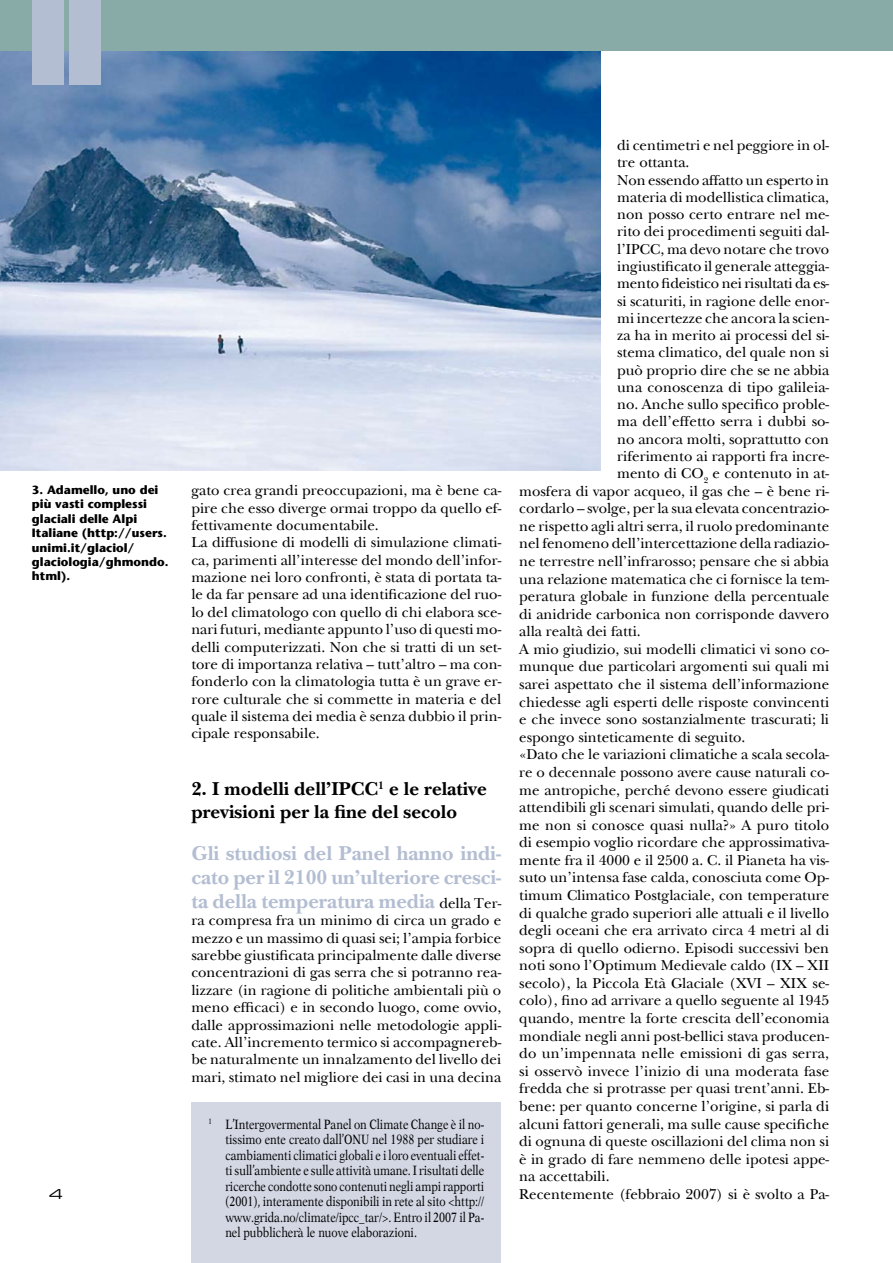
<style>
.page{position:relative;width:893px;height:1263px;background:#fff}
.page>*{position:absolute;margin:0;border:0;box-sizing:border-box;transform-origin:0 0}
.t1{font:700 21px/24.3px "New Baskerville";color:#b4bed2;text-align:justify}
.t2{font:700 19.5px/22.5px "New Baskerville";color:#000}
.t3{font:15px/17.4px "New Baskerville";color:#000}
.t4{font:13.5px/15.6px "New Aster";color:#000;text-align:justify;scale:.8 1}
.t5{font:700 12px/14.4px "Stone Sans";color:#000}
.s1{font-weight:400;font-size:15px;color:#000}
</style>
<div class="page">
<img style="left:0;top:51px;width:600px;height:420px">
<div style="left:0;top:0;width:893px;height:51px;background:#89aba7"></div>
<div style="left:32px;top:0;width:32px;height:85px;background:#b4bed2"></div>
<div style="left:69px;top:0;width:32px;height:85px;background:#b4bed2"></div>
<div style="left:191px;top:1102px;width:310px;height:161px;background:#d3d7e3"></div>
<p class="t5" style="left:32px;top:482px;width:138px">3. Adamello, uno dei più vasti complessi glaciali delle Alpi<br>Italiane (http://users. unimi.it/glaciol/ glaciologia/ghmondo. html).</p>
<p class="t3" style="left:191px;top:482px;width:311px">gato crea grandi preoccupazioni, ma è bene ca&shy;pire che esso diverge ormai troppo da quello ef&shy;fettivamente documentabile.<br>La diffusione di modelli di simulazione climati&shy;ca, parimenti all’interesse del mondo dell’infor&shy;mazione nei loro confronti, è stata di portata ta&shy;le da far pensare ad una identificazione del ruo&shy;lo del climatologo con quello di chi elabora sce&shy;nari futuri, mediante appunto l’uso di questi mo&shy;delli computerizzati. Non che si tratti di un set&shy;tore di importanza relativa – tutt’altro – ma con&shy;fonderlo con la climatologia tutta è un grave er&shy;rore culturale che si commette in materia e del quale il sistema dei media è senza dubbio il prin&shy;cipale responsabile.</p>
<h2 class="t2" style="left:191px;top:778px;width:297px">2. I modelli dell’IPCC<sup>1</sup> e le relative previsioni per la fine del secolo</h2>
<h1 class="t1" style="left:191px;top:841px;width:311px">Gli studiosi del Panel hanno indi&shy;cato per il 2100 un’ulteriore cresci&shy;ta della temperatura media <span class="s1">della Ter-</span></h1>
<p class="t3" style="left:191px;top:912px;width:311px;text-align:justify">ra compresa fra un minimo di circa un grado e mezzo e un massimo di quasi sei; l’ampia forbice sarebbe giustificata principalmente dalle diverse concentrazioni di gas serra che si potranno rea&shy;lizzare (in ragione di politiche ambientali più o meno efficaci) e in secondo luogo, come ovvio, dalle approssimazioni nelle metodologie appli&shy;cate. All’incremento termico si accompagnereb&shy;be naturalmente un innalzamento del livello dei mari, stimato nel migliore dei casi in una decina</p>
<p class="t4" style="left:225px;top:1116px;width:325px;text-indent:-17px"><sup>1</sup> L’Intergovermental Panel on Climate Change è il no&shy;tissimo ente creato dall’ONU nel 1988 per studiare i cambiamenti climatici globali e i loro eventuali effet&shy;ti sull’ambiente e sulle attività umane. I risultati delle ricerche condotte sono contenuti negli ampi rapporti (2001), interamente disponibili in rete al sito &lt;http:// www.grida.no/climate/ipcc_tar/&gt;. Entro il 2007 il Pa&shy;nel pubblicherà le nuove elaborazioni.</p>
<p class="t3" style="left:617px;top:137px;width:214px">di centimetri e nel peggiore in ol-</p>
<p class="t3" style="left:617px;top:154px;width:74px">tre ottanta.</p>
<p class="t3" style="left:617px;top:171px;width:214px">Non essendo affatto un esperto in</p>
<p class="t3" style="left:617px;top:188px;width:214px">materia di modellistica climatica,</p>
<p class="t3" style="left:617px;top:206px;width:214px">non posso certo entrare nel me-</p>
<p class="t3" style="left:617px;top:223px;width:214px">rito dei procedimenti seguiti dal-</p>
<p class="t3" style="left:617px;top:240px;width:214px">l’IPCC, ma devo notare che trovo</p>
<p class="t3" style="left:617px;top:257px;width:214px">ingiustificato il generale atteggia-</p>
<p class="t3" style="left:617px;top:275px;width:214px">mento fideistico nei risultati da es-</p>
<p class="t3" style="left:617px;top:292px;width:214px">si scaturiti, in ragione delle enor-</p>
<p class="t3" style="left:617px;top:309px;width:214px">mi incertezze che ancora la scien-</p>
<p class="t3" style="left:617px;top:326px;width:214px">za ha in merito ai processi del si-</p>
<p class="t3" style="left:617px;top:344px;width:214px">stema climatico, del quale non si</p>
<p class="t3" style="left:617px;top:361px;width:214px">può proprio dire che se ne abbia</p>
<p class="t3" style="left:617px;top:378px;width:214px">una conoscenza di tipo galileia-</p>
<p class="t3" style="left:617px;top:395px;width:214px">no. Anche sullo specifico proble-</p>
<p class="t3" style="left:617px;top:413px;width:214px">ma dell’effetto serra i dubbi so-</p>
<p class="t3" style="left:617px;top:430px;width:214px">no ancora molti, soprattutto con</p>
<p class="t3" style="left:617px;top:447px;width:214px">riferimento ai rapporti fra incre-</p>
<p class="t3" style="left:617px;top:464px;width:214px">mento di CO<sub>2</sub> e contenuto in at-</p>
<p class="t3" style="left:519px;top:482px;width:311px">mosfera di vapor acqueo, il gas che – è bene ri-</p>
<p class="t3" style="left:519px;top:499px;width:311px">cordarlo – svolge, per la sua elevata concentrazio-</p>
<p class="t3" style="left:519px;top:517px;width:311px">ne rispetto agli altri serra, il ruolo predominante</p>
<p class="t3" style="left:519px;top:535px;width:311px">nel fenomeno dell’intercettazione della radiazio-</p>
<p class="t3" style="left:519px;top:552px;width:311px">ne terrestre nell’infrarosso; pensare che si abbia</p>
<p class="t3" style="left:519px;top:570px;width:311px">una relazione matematica che ci fornisce la tem-</p>
<p class="t3" style="left:519px;top:587px;width:311px">peratura globale in funzione della percentuale</p>
<p class="t3" style="left:519px;top:605px;width:311px">di anidride carbonica non corrisponde davvero</p>
<p class="t3" style="left:519px;top:623px;width:123px">alla realtà dei fatti.</p>
<p class="t3" style="left:519px;top:640px;width:311px">A mio giudizio, sui modelli climatici vi sono co-</p>
<p class="t3" style="left:519px;top:658px;width:311px">munque due particolari argomenti sui quali mi</p>
<p class="t3" style="left:519px;top:675px;width:311px">sarei aspettato che il sistema dell’informazione</p>
<p class="t3" style="left:519px;top:693px;width:311px">chiedesse agli esperti delle risposte convincenti</p>
<p class="t3" style="left:519px;top:710px;width:311px">e che invece sono sostanzialmente trascurati; li</p>
<p class="t3" style="left:519px;top:728px;width:228px">espongo sinteticamente di seguito.</p>
<p class="t3" style="left:519px;top:746px;width:311px">«Dato che le variazioni climatiche a scala secola-</p>
<p class="t3" style="left:519px;top:763px;width:311px">re o decennale possono avere cause naturali co-</p>
<p class="t3" style="left:519px;top:781px;width:311px">me antropiche, perché devono essere giudicati</p>
<p class="t3" style="left:519px;top:798px;width:311px">attendibili gli scenari simulati, quando delle pri-</p>
<p class="t3" style="left:519px;top:816px;width:311px">me non si conosce quasi nulla?» A puro titolo</p>
<p class="t3" style="left:519px;top:833px;width:311px">di esempio voglio ricordare che approssimativa-</p>
<p class="t3" style="left:519px;top:851px;width:311px">mente fra il 4000 e il 2500 a. C. il Pianeta ha vis-</p>
<p class="t3" style="left:519px;top:869px;width:311px">suto un’intensa fase calda, conosciuta come Op-</p>
<p class="t3" style="left:519px;top:886px;width:311px">timum Climatico Postglaciale, con temperature</p>
<p class="t3" style="left:519px;top:904px;width:311px">di qualche grado superiori alle attuali e il livello</p>
<p class="t3" style="left:519px;top:921px;width:311px">degli oceani che era arrivato circa 4 metri al di</p>
<p class="t3" style="left:519px;top:939px;width:311px">sopra di quello odierno. Episodi successivi ben</p>
<p class="t3" style="left:519px;top:957px;width:311px">noti sono l’Optimum Medievale caldo (IX – XII</p>
<p class="t3" style="left:519px;top:974px;width:311px">secolo), la Piccola Età Glaciale (XVI – XIX se-</p>
<p class="t3" style="left:519px;top:992px;width:311px">colo), fino ad arrivare a quello seguente al 1945</p>
<p class="t3" style="left:519px;top:1009px;width:311px">quando, mentre la forte crescita dell’economia</p>
<p class="t3" style="left:519px;top:1027px;width:311px">mondiale negli anni post-bellici stava producen-</p>
<p class="t3" style="left:519px;top:1044px;width:311px">do un’impennata nelle emissioni di gas serra,</p>
<p class="t3" style="left:519px;top:1062px;width:311px">si osservò invece l’inizio di una moderata fase</p>
<p class="t3" style="left:519px;top:1080px;width:311px">fredda che si protrasse per quasi trent’anni. Eb-</p>
<p class="t3" style="left:519px;top:1097px;width:311px">bene: per quanto concerne l’origine, si parla di</p>
<p class="t3" style="left:519px;top:1115px;width:311px">alcuni fattori generali, ma sulle cause specifiche</p>
<p class="t3" style="left:519px;top:1132px;width:311px">di ognuna di queste oscillazioni del clima non si</p>
<p class="t3" style="left:519px;top:1150px;width:311px">è in grado di fare nemmeno delle ipotesi appe-</p>
<p class="t3" style="left:519px;top:1167px;width:92px">na accettabili.</p>
<p class="t3" style="left:519px;top:1185px;width:311px">Recentemente (febbraio 2007) si è svolto a Pa-</p>
</div>
